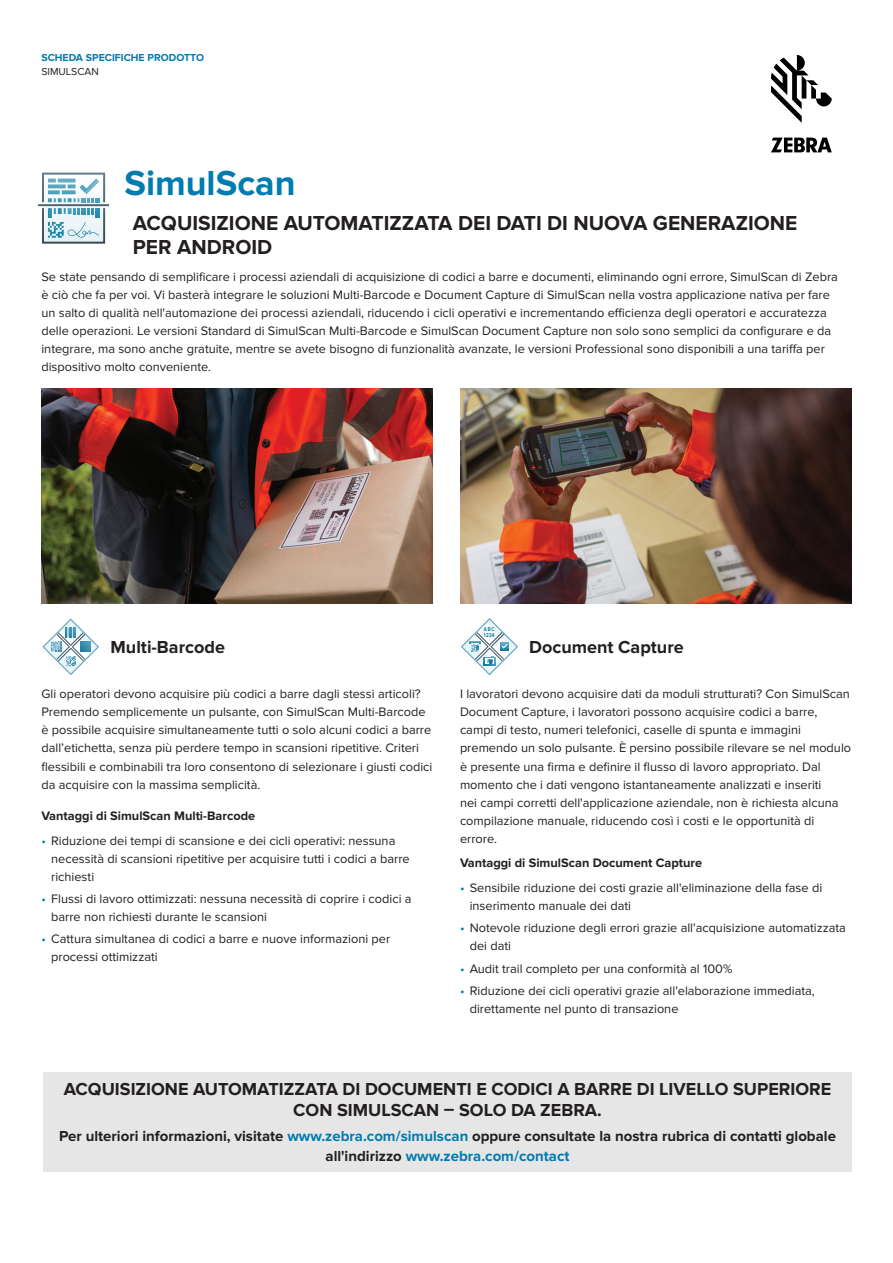
<style>
.page{position:relative;width:893px;height:1263px;background:#fff}
.page>*{position:absolute;margin:0;border:0;box-sizing:border-box;transform-origin:0 0}
.Heading-1-Cover{font:700 36px "Proxima Nova";color:#007cb1}
.Subhead-1-Cover{font:700 21px/24px "Proxima Nova";color:#231f20}
.CTA-Market_Statement{font:700 18px/21px "Proxima Nova";color:#231f20;text-align:center}
.Bold_Body_Heading_9{font:700 18px "Proxima Nova";color:#231f20}
.CTA-Call_To_Action{font:700 15px/19.5px "Proxima Nova";color:#231f20;text-align:center}
.Intro_Text{font:12.75px/18px "Proxima Nova";color:#231f20}
.Body_Copy_9pt{font:12.75px/18px "Proxima Nova";color:#231f20}
.Bold_Body_Heading_9-2{font:12.75px/18px "Proxima Nova";color:#231f20}
.Body_Copy_9pt-2{font:700 12.75px "Proxima Nova";color:#231f20}
.Collateral_Type{font:700 10.5px "Proxima Nova";color:#007cb1}
.t1{font:10.5px "Proxima Nova";color:#231f20}
.t2{font:700 5.7px/5.6px "Proxima Nova";letter-spacing:.07em;color:#0d78a1;scale:.78 1}
.s1{color:#007cb1}
</style>
<div class="page">
<img style="left:41px;top:388px;width:392px;height:215px">
<img style="left:460px;top:388px;width:391px;height:215px">
<svg style="left:38px;top:173px;width:71px;height:71px"></svg>
<img style="left:85px;top:180px;width:14px;height:14px">
<svg style="left:42px;top:618px;width:57px;height:57px"></svg>
<svg style="left:461px;top:618px;width:57px;height:57px"></svg>
<svg style="left:771px;top:55px;width:61px;height:68px"></svg>
<svg style="left:771px;top:138px;width:61px;height:14px"></svg>
<div style="left:43px;top:1072px;width:808px;height:99px;background:#e6e6e7"></div>
<p class="Collateral_Type" style="left:41px;top:51px;width:164px">SCHEDA SPECIFICHE PRODOTTO</p>
<p class="t1" style="left:41px;top:66px;width:59px">SIMULSCAN</p>
<p class="Heading-1-Cover" style="left:124px;top:163px;width:173px">SimulScan</p>
<p class="Subhead-1-Cover" style="left:133px;top:212px;width:666px">ACQUISIZIONE AUTOMATIZZATA DEI DATI DI NUOVA GENERAZIONE<br>PER ANDROID</p>
<p class="Intro_Text" style="left:41px;top:268px;width:798px">Se state pensando di semplificare i processi aziendali di acquisizione di codici a barre e documenti, eliminando ogni errore, SimulScan di Zebra è ciò che fa per voi. Vi basterà integrare le soluzioni Multi-Barcode e Document Capture di SimulScan nella vostra applicazione nativa per fare un salto di qualità nell'automazione dei processi aziendali, riducendo i cicli operativi e incrementando efficienza degli operatori e accuratezza delle operazioni. Le versioni Standard di SimulScan Multi-Barcode e SimulScan Document Capture non solo sono semplici da configurare e da integrare, ma sono anche gratuite, mentre se avete bisogno di funzionalità avanzate, le versioni Professional sono disponibili a una tariffa per dispositivo molto conveniente.</p>
<p class="Bold_Body_Heading_9" style="left:111px;top:637px;width:116px">Multi-Barcode</p>
<p class="Bold_Body_Heading_9-2" style="left:41px;top:685px;width:392px">Gli operatori devono acquisire più codici a barre dagli stessi articoli?<br>Premendo semplicemente un pulsante, con SimulScan Multi-Barcode è possibile acquisire simultaneamente tutti o solo alcuni codici a barre dall’etichetta, senza più perdere tempo in scansioni ripetitive. Criteri flessibili e combinabili tra loro consentono di selezionare i giusti codici da acquisire con la massima semplicità.</p>
<p class="Body_Copy_9pt-2" style="left:41px;top:808px;width:215px">Vantaggi di SimulScan Multi-Barcode</p>
<p class="Intro_Text" style="left:51px;top:832px;width:360px;text-indent:-10px"><span class="s1">•</span> Riduzione dei tempi di scansione e dei cicli operativi: nessuna necessità di scansioni ripetitive per acquisire tutti i codici a barre richiesti</p>
<p class="Intro_Text" style="left:51px;top:890px;width:362px;text-indent:-10px"><span class="s1">•</span> Flussi di lavoro ottimizzati: nessuna necessità di coprire i codici a barre non richiesti durante le scansioni</p>
<p class="Intro_Text" style="left:51px;top:930px;width:341px;text-indent:-10px"><span class="s1">•</span> Cattura simultanea di codici a barre e nuove informazioni per processi ottimizzati</p>
<p class="t2" style="left:484px;top:627px;width:15px">ABC<br>1234</p>
<p class="Bold_Body_Heading_9" style="left:529px;top:637px;width:156px">Document Capture</p>
<p class="Body_Copy_9pt" style="left:460px;top:685px;width:393px">I lavoratori devono acquisire dati da moduli strutturati? Con SimulScan Document Capture, i lavoratori possono acquisire codici a barre, campi di testo, numeri telefonici, caselle di spunta e immagini premendo un solo pulsante. È persino possibile rilevare se nel modulo è presente una firma e definire il flusso di lavoro appropriato. Dal momento che i dati vengono istantaneamente analizzati e inseriti<br>nei campi corretti dell'applicazione aziendale, non è richiesta alcuna compilazione manuale, riducendo così i costi e le opportunità di errore.</p>
<p class="Body_Copy_9pt-2" style="left:460px;top:856px;width:244px">Vantaggi di SimulScan Document Capture</p>
<p class="Intro_Text" style="left:470px;top:879px;width:354px;text-indent:-10px"><span class="s1">•</span> Sensibile riduzione dei costi grazie all'eliminazione della fase di inserimento manuale dei dati</p>
<p class="Intro_Text" style="left:470px;top:919px;width:378px;text-indent:-10px"><span class="s1">•</span> Notevole riduzione degli errori grazie all'acquisizione automatizzata dei dati</p>
<p class="Intro_Text" style="left:460px;top:959px;width:274px"><span class="s1">•</span> Audit trail completo per una conformità al 100%</p>
<p class="Intro_Text" style="left:470px;top:982px;width:347px;text-indent:-10px"><span class="s1">•</span> Riduzione dei cicli operativi grazie all'elaborazione immediata, direttamente nel punto di transazione</p>
<p class="CTA-Market_Statement" style="left:64px;top:1079px;width:769px">ACQUISIZIONE AUTOMATIZZATA DI DOCUMENTI E CODICI A BARRE DI LIVELLO SUPERIORE<br>CON SIMULSCAN – SOLO DA ZEBRA.</p>
<p class="CTA-Call_To_Action" style="left:59px;top:1127px;width:778px">Per ulteriori informazioni, visitate <span class="s1">www.zebra.com/simulscan</span> oppure consultate la nostra rubrica di contatti globale all'indirizzo <span class="s1">www.zebra.com/contact</span></p>
</div>
